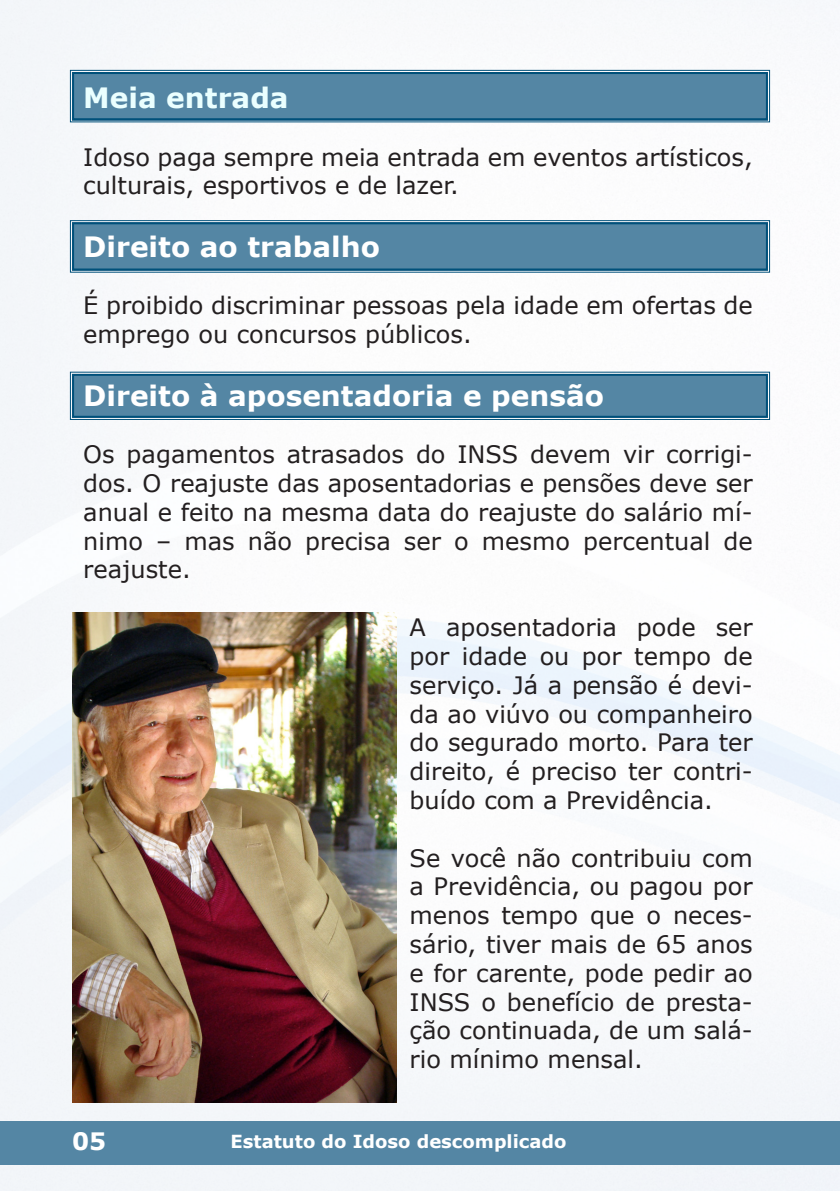
<style>
.page{position:relative;width:840px;height:1191px;background:#fff}
.page>*{position:absolute;margin:0;border:0;box-sizing:border-box;transform-origin:0 0}
.t1{font:700 28px "Verdana";color:#fff}
.t2{font:700 28px "Verdana";color:#eaffff}
.t3{font:24px/28.8px "Verdana";color:#231f20;text-align:justify}
.t4{font:700 24px "Verdana";color:#fff}
.t5{font:700 18px "Verdana";color:#fff}
</style>
<div class="page">
<img style="left:0;top:0;width:839px;height:1191px">
<div style="left:0;top:1121px;width:839px;height:44px;background:#5486a4"></div>
<svg style="left:70px;top:371px;width:699px;height:49px;background:#5a8aa7"></svg>
<div style="left:72px;top:374px;width:695px;height:44px;border:2px solid #00507a"></div>
<svg style="left:70px;top:220px;width:699px;height:53px;background:#5688a5"></svg>
<div style="left:72px;top:222px;width:695px;height:48px;border:2px solid #00507a"></div>
<svg style="left:70px;top:70px;width:699px;height:53px;background:#5788a6"></svg>
<div style="left:72px;top:72px;width:695px;height:48px;border:2px solid #00507a"></div>
<img style="left:72px;top:612px;width:324px;height:490px">
<p class="t2" style="left:83px;top:80px;width:207px">Meia entrada</p>
<p class="t3" style="left:83px;top:142px;width:670px">Idoso paga sempre meia entrada em eventos artísticos, culturais, esportivos e de lazer.</p>
<p class="t1" style="left:83px;top:229px;width:298px">Direito ao trabalho</p>
<p class="t3" style="left:83px;top:290px;width:670px">É proibido discriminar pessoas pela idade em ofertas de emprego ou concursos públicos.</p>
<p class="t1" style="left:83px;top:377px;width:522px">Direito à aposentadoria e pensão</p>
<p class="t3" style="left:83px;top:439px;width:670px">Os pagamentos atrasados do INSS devem vir corrigi&shy;dos. O reajuste das aposentadorias e pensões deve ser anual e feito na mesma data do reajuste do salário mí&shy;nimo – mas não precisa ser o mesmo percentual de reajuste.</p>
<p class="t3" style="left:409px;top:612px;width:344px">A aposentadoria pode ser por idade ou por tempo de serviço. Já a pensão é devi&shy;da ao viúvo ou companheiro do segurado morto. Para ter direito, é preciso ter contri&shy;buído com a Previdência.</p>
<p class="t3" style="left:409px;top:842px;width:344px">Se você não contribuiu com a Previdência, ou pagou por menos tempo que o neces&shy;sário, tiver mais de 65 anos e for carente, pode pedir ao INSS o benefício de presta&shy;ção continuada, de um salá&shy;rio mínimo mensal.</p>
<p class="t4" style="left:72px;top:1125px;width:36px">05</p>
<p class="t5" style="left:230px;top:1129px;width:337px">Estatuto do Idoso descomplicado</p>
</div>
